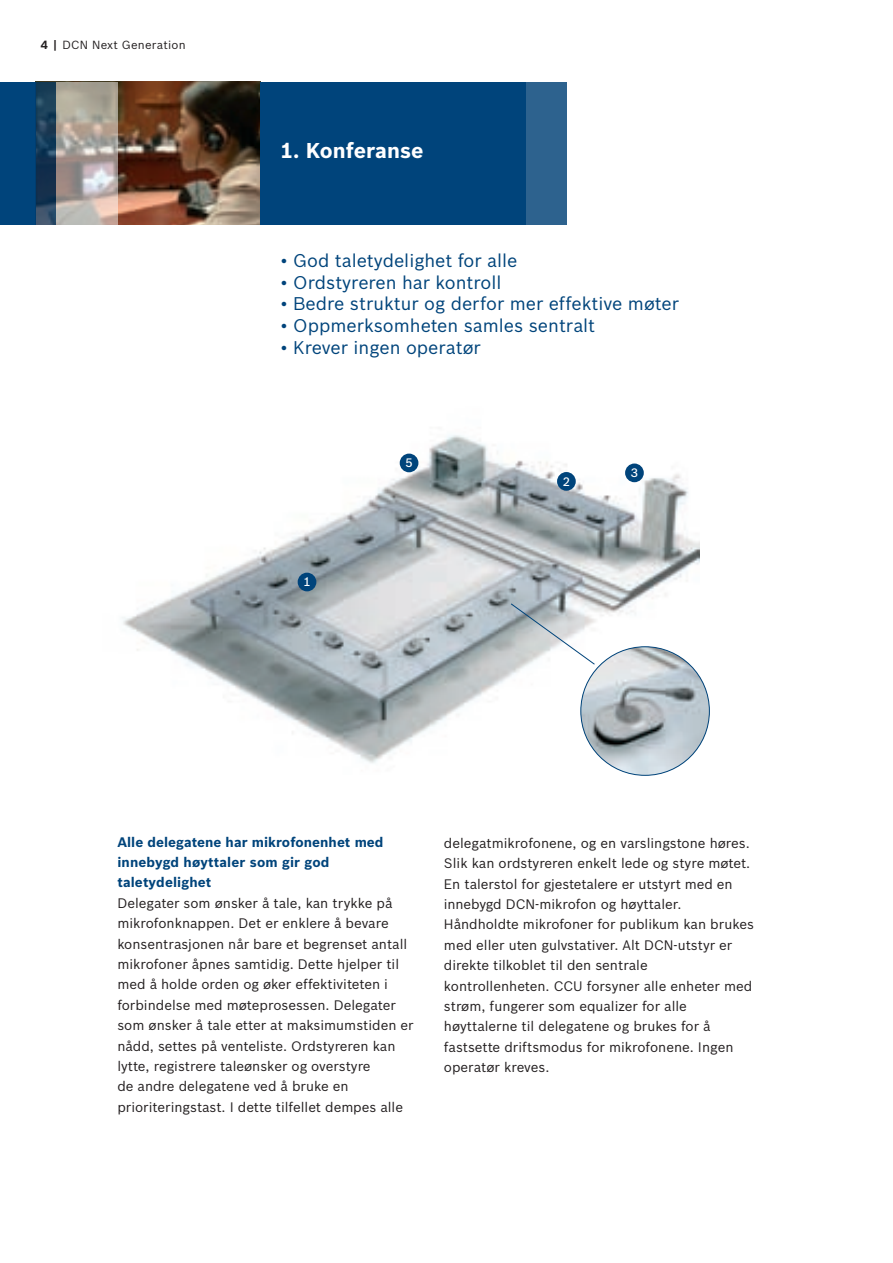
<style>
.page{position:relative;width:893px;height:1263px;background:#fff}
.page>*{position:absolute;margin:0;border:0;box-sizing:border-box;transform-origin:0 0}
.t1{font:700 21px "Bosch Sans";color:#fff}
.t2{font:18px "Bosch Sans";color:#00447b}
.t3{font:13.5px/20.4px "Bosch Sans";color:#231f20}
.t4{font:700 13.5px/20.4px "Bosch Sans";letter-spacing:.005em;color:#00447b}
.t5{font:500 12px "Bosch Sans";color:#fff}
.t6{font:11.55px "Bosch Sans";letter-spacing:.02em;color:#231f20}
.s1{font-weight:700}
</style>
<div class="page">
<img style="left:36px;top:82px;width:224px;height:143px">
<div style="left:260px;top:82px;width:266px;height:143px;background:#00447b"></div>
<img style="left:122px;top:435px;width:577px;height:340px">
<div style="left:298px;top:573px;width:18px;height:18px;background:#00447b;border-radius:50%"></div>
<div style="left:557px;top:472px;width:19px;height:19px;background:#00447b;border-radius:50%"></div>
<div style="left:400px;top:454px;width:18px;height:18px;background:#00447b;border-radius:50%"></div>
<div style="left:625px;top:463px;width:19px;height:19px;background:#00447b;border-radius:50%"></div>
<svg style="left:510px;top:582px;width:85px;height:104px"></svg>
<img style="left:581px;top:647px;width:128px;height:128px;border-radius:50%">
<div style="left:0;top:82px;width:36px;height:142px;background:#00447b"></div>
<div style="left:526px;top:82px;width:40px;height:142px;background:#2d628e"></div>
<svg style="left:56px;top:82px;width:61px;height:142px;background:#b3aaa2"></svg>
<svg style="left:36px;top:82px;width:20px;height:142px;background:#1b3c57"></svg>
<p class="t6" style="left:41px;top:38px;width:146px"><span class="s1">4 |</span> DCN Next Generation</p>
<h1 class="t1" style="left:281px;top:137px;width:144px">1. Konferanse</h1>
<h2 class="t2" style="left:281px;top:249px;width:238px">• God taletydelighet for alle</h2>
<h2 class="t2" style="left:281px;top:271px;width:222px">• Ordstyreren har kontroll</h2>
<h2 class="t2" style="left:281px;top:293px;width:400px">• Bedre struktur og derfor mer effektive møter</h2>
<h2 class="t2" style="left:281px;top:314px;width:316px">• Oppmerksomheten samles sentralt</h2>
<h2 class="t2" style="left:281px;top:336px;width:202px">• Krever ingen operatør</h2>
<p class="t5" style="left:304px;top:574px;width:9px">1</p>
<p class="t5" style="left:406px;top:455px;width:9px">5</p>
<p class="t5" style="left:563px;top:474px;width:9px">2</p>
<p class="t5" style="left:631px;top:465px;width:9px">3</p>
<p class="t4" style="left:117px;top:831px;width:268px">Alle delegatene har mikrofonenhet med innebygd høyttaler som gir god taletydelighet</p>
<p class="t3" style="left:117px;top:892px;width:298px">Delegater som ønsker å tale, kan trykke på mikrofonknappen. Det er enklere å bevare konsentrasjonen når bare et begrenset antall mikrofoner åpnes samtidig. Dette hjelper til med å holde orden og øker effektiviteten i forbindelse med møteprosessen. Delegater som ønsker å tale etter at maksimumstiden er nådd, settes på venteliste. Ordstyreren kan lytte, registrere taleønsker og overstyre<br>de andre delegatene ved å bruke en prioriteringstast. I dette tilfellet dempes alle</p>
<p class="t3" style="left:444px;top:832px;width:311px">delegatmikrofonene, og en varslingstone høres.<br>Slik kan ordstyreren enkelt lede og styre møtet.<br>En talerstol for gjestetalere er utstyrt med en innebygd DCN-mikrofon og høyttaler.<br>Håndholdte mikrofoner for publikum kan brukes med eller uten gulvstativer. Alt DCN-utstyr er direkte tilkoblet til den sentrale kontrollenheten. CCU forsyner alle enheter med strøm, fungerer som equalizer for alle høyttalerne til delegatene og brukes for å fastsette driftsmodus for mikrofonene. Ingen operatør kreves.</p>
</div>
